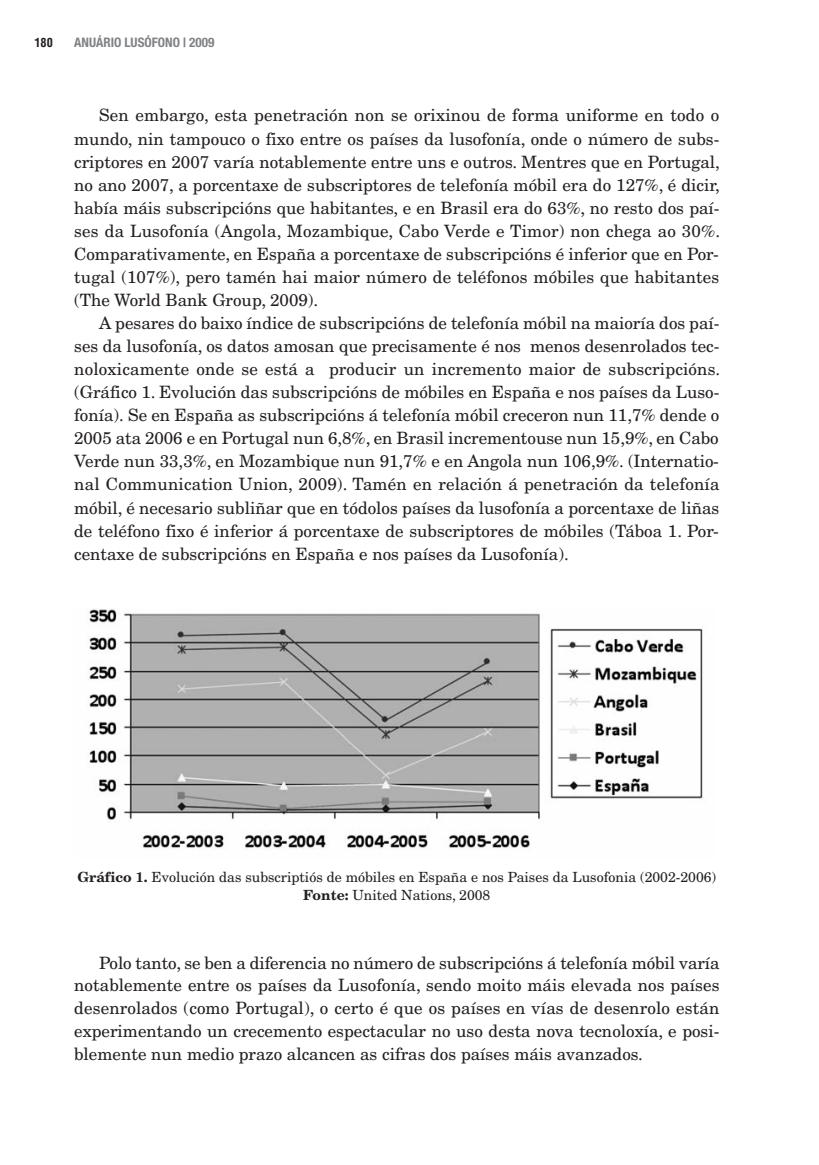
<style>
.page{position:relative;width:819px;height:1165px;background:#fff}
.page>*{position:absolute;margin:0;border:0;box-sizing:border-box;transform-origin:0 0}
.t1{font:16.97px/23.1px "New Century Schlbk";color:#231f20;text-align:justify}
.t2{font:14px/17.5px "New Century Schlbk";color:#231f20;text-align:center}
.t3{font:700 condensed 13.12px "Helvetica Neue";color:#808285}
.t4{font:700 condensed 12.25px "Helvetica";color:#231f20}
.s1{font-weight:700}
</style>
<div class="page">
<svg style="left:88px;top:609px;width:615px;height:241px"></svg>
<p class="t4" style="left:34px;top:35px;width:20px">180</p>
<p class="t3" style="left:74px;top:34px;width:142px">ANUÁRIO LUSÓFONO | 2009</p>
<p class="t1" style="left:74px;top:105px;width:647px;text-indent:25px">Sen embargo, esta penetración non se orixinou de forma uniforme en todo o mundo, nin tampouco o fixo entre os países da lusofonía, onde o número de subs&shy;criptores en 2007 varía notablemente entre uns e outros. Mentres que en Portugal, no ano 2007, a porcentaxe de subscriptores de telefonía móbil era do 127%, é dicir, había máis subscripcións que habitantes, e en Brasil era do 63%, no resto dos paí&shy;ses da Lusofonía (Angola, Mozambique, Cabo Verde e Timor) non chega ao 30%.<br>Comparativamente, en España a porcentaxe de subscripcións é inferior que en Por&shy;tugal (107%), pero tamén hai maior número de teléfonos móbiles que habitantes (The World Bank Group, 2009).</p>
<p class="t1" style="left:74px;top:313px;width:647px;text-indent:25px">A pesares do baixo índice de subscripcións de telefonía móbil na maioría dos paí&shy;ses da lusofonía, os datos amosan que precisamente é nos menos desenrolados tec&shy;noloxicamente onde se está a producir un incremento maior de subscripcións. (Gráfico 1. Evolución das subscripcións de móbiles en España e nos países da Luso&shy;fonía). Se en España as subscripcións á telefonía móbil creceron nun 11,7% dende o 2005 ata 2006 e en Portugal nun 6,8%, en Brasil incrementouse nun 15,9%, en Cabo Verde nun 33,3%, en Mozambique nun 91,7% e en Angola nun 106,9%. (Internatio&shy;nal Communication Union, 2009). Tamén en relación á penetración da telefonía móbil, é necesario subliñar que en tódolos países da lusofonía a porcentaxe de liñas de teléfono fixo é inferior á porcentaxe de subscriptores de móbiles (Táboa 1. Por&shy;centaxe de subscripcións en España e nos países da Lusofonía).</p>
<p class="t2" style="left:77px;top:869px;width:640px"><span class="s1">Gráfico 1.</span> Evolución das subscriptiós de móbiles en España e nos Paises da Lusofonia (2002-2006)<br><span class="s1">Fonte:</span> United Nations, 2008</p>
<p class="t1" style="left:74px;top:952px;width:646px;text-indent:25px">Polo tanto, se ben a diferencia no número de subscripcións á telefonía móbil varía notablemente entre os países da Lusofonía, sendo moito máis elevada nos países desenrolados (como Portugal), o certo é que os países en vías de desenrolo están experimentando un crecemento espectacular no uso desta nova tecnoloxía, e posi&shy;blemente nun medio prazo alcancen as cifras dos países máis avanzados.</p>
</div>
